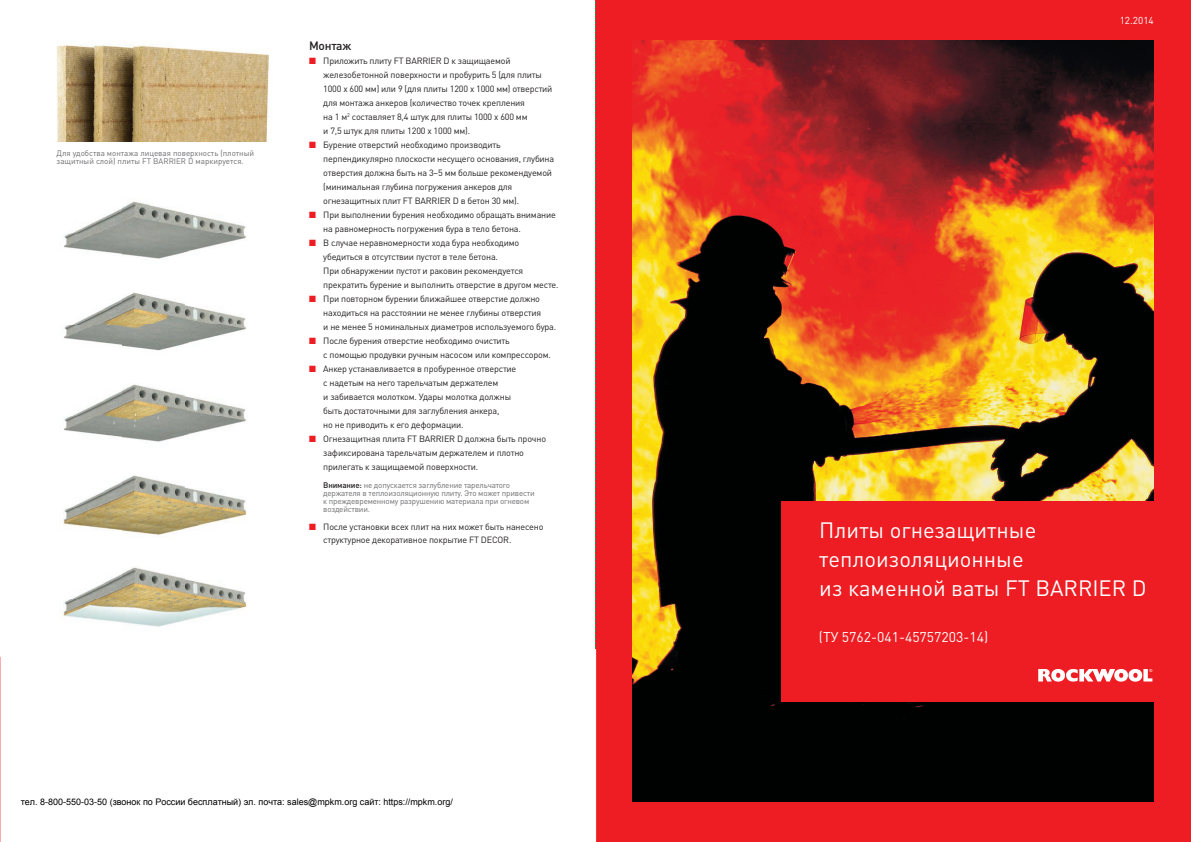
<style>
.page{position:relative;width:1191px;height:842px;background:#fff}
.page>*{position:absolute;margin:0;border:0;box-sizing:border-box;transform-origin:0 0}
.t1{font:22px/29px "DIN Pro";color:#fff}
.t2{font:14px "DIN Pro";color:#fff}
.t3{font:500 12px "DIN Pro";letter-spacing:-.02em;color:#231f20}
.t4{font:10px "DIN Pro";color:#fff}
.t5{font:9px/14px "DIN Pro";letter-spacing:-.02em;color:#231f20}
.t6{font:9px "Arial";color:#000}
.t7{font:8px/8px "DIN Pro";letter-spacing:-.02em;color:#6c6d70}
.t8{font:8px/8px "DIN Pro";color:#6c6d70}
.s1{color:#ee1d23}
.s2{font-weight:500;color:#231f20}
</style>
<div class="page">
<div style="left:595px;top:0;width:596px;height:842px;background:#ee1d23"></div>
<img style="left:632px;top:40px;width:521px;height:762px">
<div style="left:781px;top:502px;width:410px;height:200px;background:#ee1d23"></div>
<svg style="left:1038px;top:669px;width:114px;height:13px"></svg>
<img style="left:69px;top:201px;width:177px;height:33px">
<img style="left:63px;top:234px;width:59px;height:389px">
<img style="left:122px;top:234px;width:124px;height:25px">
<img style="left:122px;top:292px;width:63px;height:59px">
<img style="left:185px;top:305px;width:62px;height:316px">
<img style="left:63px;top:267px;width:59px;height:24px">
<img style="left:122px;top:384px;width:63px;height:58px">
<img style="left:63px;top:359px;width:184px;height:24px">
<img style="left:122px;top:475px;width:63px;height:60px">
<img style="left:63px;top:450px;width:184px;height:24px">
<img style="left:122px;top:567px;width:63px;height:60px">
<img style="left:63px;top:542px;width:184px;height:23px">
<img style="left:56px;top:45px;width:214px;height:96px">
<svg style="left:595px;top:1px;width:1px;height:648px"></svg>
<p class="t8" style="left:57px;top:150px;width:199px">Для удобства монтажа лицевая поверхность (плотный защитный слой) плиты FT BARRIER D маркируется.</p>
<h3 class="t3" style="left:309px;top:41px;width:44px">Монтаж</h3>
<p class="t5" style="left:323px;top:55px;width:231px;text-indent:-14px"><span class="s1">■</span> Приложить плиту FT BARRIER D к защищаемой железобетонной поверхности и пробурить 5 (для плиты 1000 х 600 мм) или 9 (для плиты 1200 х 1000 мм) отверстий для монтажа анкеров (количество точек крепления<br>на 1 м<sup>2</sup> составляет 8,4 штук для плиты 1000 х 600 мм<br>и 7,5 штук для плиты 1200 х 1000 мм).</p>
<p class="t5" style="left:323px;top:139px;width:232px;text-indent:-14px"><span class="s1">■</span> Бурение отверстий необходимо производить перпендикулярно плоскости несущего основания, глубина отверстия должна быть на 3–5 мм больше рекомендуемой (минимальная глубина погружения анкеров для огнезащитных плит FT BARRIER D в бетон 30 мм).</p>
<p class="t5" style="left:323px;top:209px;width:234px;text-indent:-14px"><span class="s1">■</span> При выполнении бурения необходимо обращать внимание на равномерность погружения бура в тело бетона.</p>
<p class="t5" style="left:323px;top:237px;width:237px;text-indent:-14px"><span class="s1">■</span> В случае неравномерности хода бура необходимо убедиться в отсутствии пустот в теле бетона.<br>При обнаружении пустот и раковин рекомендуется прекратить бурение и выполнить отверстие в другом месте.</p>
<p class="t5" style="left:323px;top:293px;width:234px;text-indent:-14px"><span class="s1">■</span> При повторном бурении ближайшее отверстие должно находиться на расстоянии не менее глубины отверстия<br>и не менее 5 номинальных диаметров используемого бура.</p>
<p class="t5" style="left:323px;top:335px;width:229px;text-indent:-14px"><span class="s1">■</span> После бурения отверстие необходимо очистить<br>с помощью продувки ручным насосом или компрессором.</p>
<p class="t5" style="left:323px;top:363px;width:195px;text-indent:-14px"><span class="s1">■</span> Анкер устанавливается в пробуренное отверстие с надетым на него тарельчатым держателем<br>и забивается молотком. Удары молотка должны быть достаточными для заглубления анкера,<br>но не приводить к его деформации.</p>
<p class="t5" style="left:323px;top:433px;width:224px;text-indent:-14px"><span class="s1">■</span> Огнезащитная плита FT BARRIER D должна быть прочно зафиксирована тарельчатым держателем и плотно прилегать к защищаемой поверхности.</p>
<p class="t7" style="left:323px;top:482px;width:213px"><span class="s2">Внимание:</span> не допускается заглубление тарельчатого держателя в теплоизоляционную плиту. Это может привести к преждевременному разрушению материала при огневом воздействии.</p>
<p class="t5" style="left:323px;top:522px;width:222px;line-height:13px;text-indent:-14px"><span class="s1">■</span> После установки всех плит на них может быть нанесено структурное декоративное покрытие FT DECOR.</p>
<p class="t6" style="left:21px;top:796px;width:433px">тел. 8-800-550-03-50 (звонок по России бесплатный) эл. почта: sales@mpkm.org сайт: https://mpkm.org/</p>
<p class="t4" style="left:1119px;top:17px;width:36px">12.2014</p>
<h1 class="t1" style="left:819px;top:518px;width:329px">Плиты огнезащитные теплоизоляционные<br>из каменной ваты FT BARRIER D</h1>
<h2 class="t2" style="left:819px;top:631px;width:171px">(ТУ 5762-041-45757203-14)</h2>
</div>
